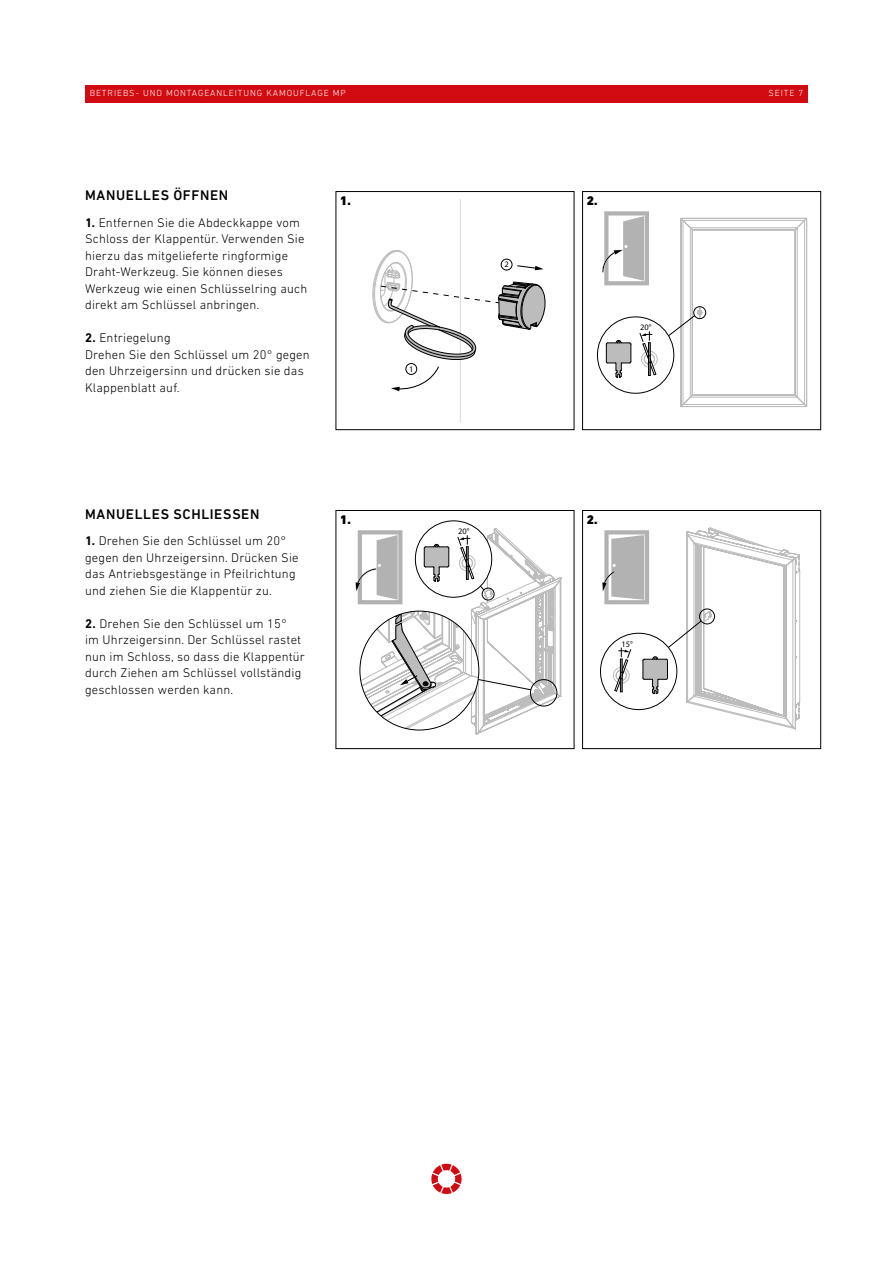
<style>
.page{position:relative;width:893px;height:1263px;background:#fff}
.page>*{position:absolute;margin:0;border:0;box-sizing:border-box;transform-origin:0 0}
.t1{font:500 14.25px "DIN Next LT Pro";letter-spacing:.045em;color:#000}
.t2{font:300 12.75px/16.5px "DIN Next LT Pro";letter-spacing:.015em;color:#000}
.t3{font:900 12.75px "DIN Next LT Pro";color:#000}
.t4{font:300 9px "DIN Next LT Pro";letter-spacing:.1em;color:#fff}
.t5{font:8.4px "Myriad Pro";color:#000}
.s1{font-weight:700}
</style>
<div class="page">
<div style="left:85px;top:85px;width:723px;height:17px;background:#d20a11"></div>
<svg style="left:431px;top:1164px;width:31px;height:30px"></svg>
<svg style="left:668px;top:218px;width:139px;height:189px"></svg>
<div style="left:694px;top:306px;width:12px;height:13px;border:1px solid #000;border-radius:50%"></div>
<svg style="left:606px;top:340px;width:26px;height:38px"></svg>
<div style="left:641px;top:351px;width:16px;height:16px;border:1px solid #bcbcbc;border-radius:50%"></div>
<svg style="left:640px;top:332px;width:16px;height:44px"></svg>
<svg style="left:602px;top:211px;width:47px;height:74px"></svg>
<div style="left:582px;top:191px;width:239px;height:239px;border:1px solid #000"></div>
<hr style="left:460px;top:199px;width:1px;height:223px;background:#dadada">
<svg style="left:372px;top:250px;width:173px;height:141px"></svg>
<div style="left:336px;top:191px;width:238px;height:239px;border:1px solid #000"></div>
<svg style="left:602px;top:527px;width:198px;height:202px"></svg>
<div style="left:582px;top:510px;width:239px;height:239px;border:1px solid #000"></div>
<svg style="left:415px;top:521px;width:77px;height:76px"></svg>
<svg style="left:355px;top:528px;width:206px;height:206px"></svg>
<div style="left:336px;top:510px;width:238px;height:239px;border:1px solid #000"></div>
<p class="t4" style="left:90px;top:88px;width:258px">BETRIEBS- UND MONTAGEANLEITUNG KAMOUFLAGE MP</p>
<p class="t4" style="left:768px;top:88px;width:36px">SEITE 7</p>
<p class="t1" style="left:85px;top:187px;width:145px">MANUELLES ÖFFNEN</p>
<p class="t2" style="left:85px;top:214px;width:224px"><span class="s1">1.</span> Entfernen Sie die Abdeckkappe vom Schloss der Klappentür. Verwenden Sie hierzu das mitgelieferte ringformige Draht-Werkzeug. Sie können dieses Werkzeug wie einen Schlüsselring auch direkt am Schlüssel anbringen.</p>
<p class="t2" style="left:85px;top:329px;width:226px"><span class="s1">2.</span> Entriegelung<br>Drehen Sie den Schlüssel um 20° gegen den Uhrzeigersinn und drücken sie das<br>Klappenblatt auf.</p>
<p class="t3" style="left:340px;top:193px;width:12px">1.</p>
<p class="t3" style="left:587px;top:193px;width:12px">2.</p>
<p class="t5" style="left:409px;top:363px;width:6px">1</p>
<p class="t5" style="left:504px;top:259px;width:6px">2</p>
<p class="t5" style="left:640px;top:322px;width:13px">20°</p>
<p class="t1" style="left:85px;top:506px;width:176px">MANUELLES SCHLIESSEN</p>
<p class="t2" style="left:85px;top:533px;width:215px"><span class="s1">1.</span> Drehen Sie den Schlüssel um 20° gegen den Uhrzeigersinn. Drücken Sie das Antriebsgestänge in Pfeilrichtung und ziehen Sie die Klappentür zu.</p>
<p class="t2" style="left:85px;top:615px;width:221px"><span class="s1">2.</span> Drehen Sie den Schlüssel um 15°<br>im Uhrzeigersinn. Der Schlüssel rastet nun im Schloss, so dass die Klappentür durch Ziehen am Schlüssel vollständig geschlossen werden kann.</p>
<p class="t3" style="left:340px;top:512px;width:12px">1.</p>
<p class="t3" style="left:587px;top:512px;width:12px">2.</p>
<p class="t5" style="left:458px;top:526px;width:13px">20°</p>
<p class="t5" style="left:622px;top:639px;width:13px">15°</p>
</div>
